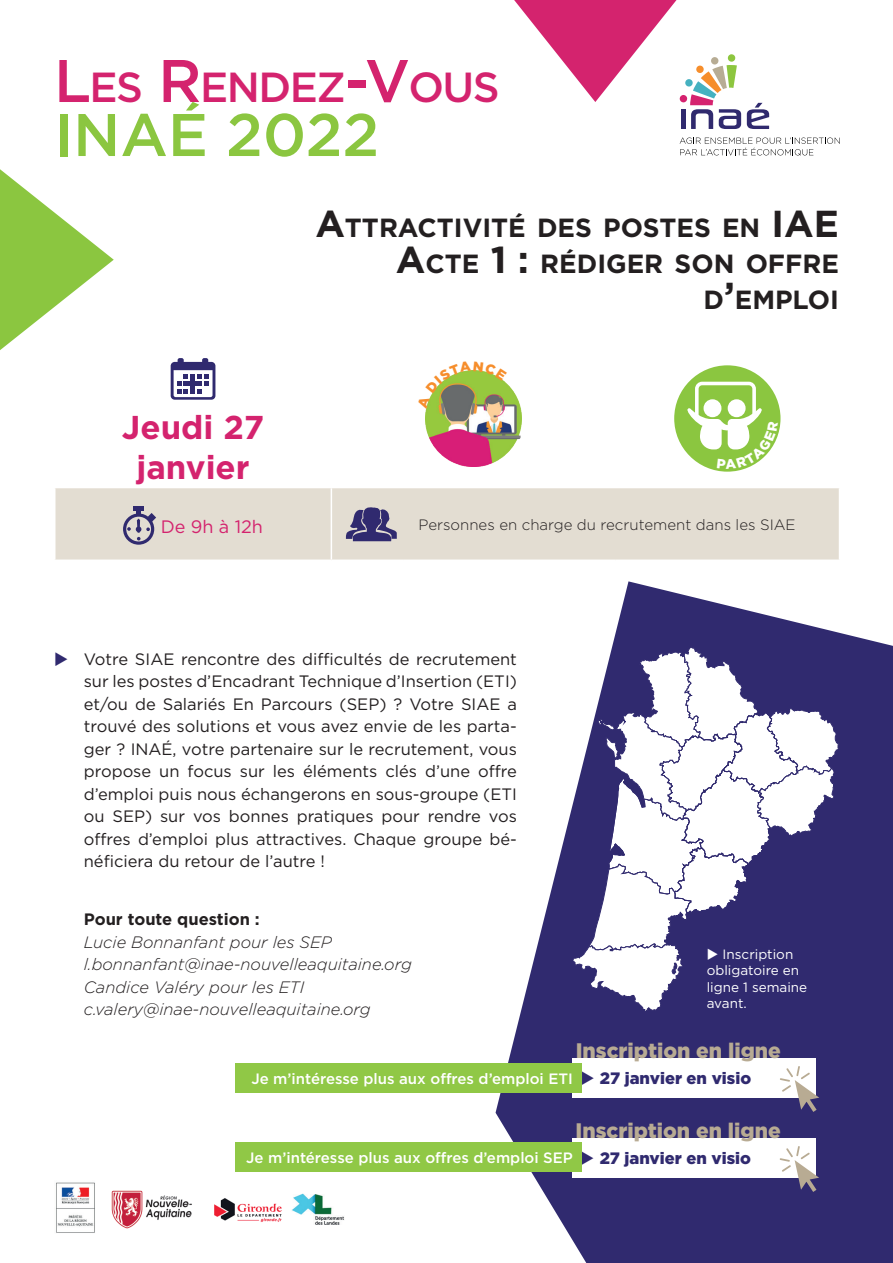
<style>
.page{position:relative;width:893px;height:1263px;background:#fff}
.page>*{position:absolute;margin:0;border:0;box-sizing:border-box;transform-origin:0 0}
.t1{font:500 60px "Gotham";color:#8bc640}
.t2{font:500 42px "Gotham";letter-spacing:-.035em;color:#d4236e}
.t3{font:700 33px/39.6px "Gotham";color:#d4236e;text-align:center}
.t4{font:700 26.25px/36px "Gotham";color:#231f20;text-align:right}
.t5{font:900 21px "Gotham";color:#b8ab93}
.t6{font:18px "Gotham";color:#d4236e}
.t7{font:16.5px/22.5px "Gotham";color:#231f20;text-align:justify}
.t8{font:italic 300 16.5px/22.5px "Gotham";color:#231f20}
.t9{font:700 16.5px "Gotham";color:#231f20}
.t10{font:900 16.5px "Gotham";color:#302a6f}
.t11{font:500 15px "Gotham";color:#fff}
.t12{font:300 15px "Gotham";color:#231f20}
.t13{font:13.5px/16.2px "Gotham";color:#fff}
.s1{font-size:60px}
.s2{font-size:37.5px}
.s3{color:#302a6f}
.s4{font-weight:900;font-size:16.5px;color:#302a6f}
</style>
<div class="page">
<svg style="left:514px;top:0;width:162px;height:102px"></svg>
<svg style="left:496px;top:581px;width:397px;height:682px;fill:#302a6f"></svg>
<img style="left:56px;top:1182px;width:39px;height:51px">
<svg style="left:680px;top:138px;width:160px;height:17px"></svg>
<div style="left:679px;top:95px;width:8px;height:8px;background:#d5226f;border-radius:50%"></div>
<div style="left:685px;top:79px;width:8px;height:8px;background:#45b1c0;border-radius:50%"></div>
<div style="left:711px;top:57px;width:8px;height:8px;background:#b7ac94;border-radius:50%"></div>
<div style="left:728px;top:54px;width:7px;height:8px;background:#8dc63f;border-radius:50%"></div>
<div style="left:681px;top:109px;width:5px;height:20px;background:#302a6e"></div>
<svg style="left:690px;top:65px;width:51px;height:64px"></svg>
<svg style="left:747px;top:103px;width:22px;height:26px"></svg>
<img style="left:214px;top:1198px;width:68px;height:24px">
<img style="left:292px;top:1193px;width:52px;height:32px">
<svg style="left:571px;top:646px;width:268px;height:366px"></svg>
<img style="left:111px;top:1190px;width:81px;height:39px">
<div style="left:56px;top:488px;width:783px;height:71px;background:#e3ddd2"></div>
<hr style="left:331px;top:488px;width:1px;height:71px;background:#fff">
<div style="left:178px;top:358px;width:6px;height:7px;background:#302a6f;border-radius:2px"></div>
<div style="left:202px;top:358px;width:6px;height:7px;background:#302a6f;border-radius:2px"></div>
<svg style="left:171px;top:362px;width:44px;height:38px"></svg>
<img style="left:425px;top:384px;width:96px;height:82px">
<div style="left:677px;top:368px;width:101px;height:101px;background:#8bc640;border-radius:50%"></div>
<div style="left:674px;top:365px;width:106px;height:107px;border:5px solid #8bc640;border-radius:50%"></div>
<svg style="left:123px;top:510px;width:33px;height:35px"></svg>
<div style="left:133px;top:506px;width:11px;height:5px;background:#302a6f"></div>
<svg style="left:346px;top:505px;width:51px;height:36px;background:#746e94"></svg>
<svg style="left:0;top:169px;width:114px;height:181px"></svg>
<div style="left:572px;top:1058px;width:244px;height:39px;background:#fff"></div>
<svg style="left:780px;top:1066px;width:39px;height:46px"></svg>
<div style="left:235px;top:1063px;width:346px;height:29px;background:#90c846"></div>
<div style="left:572px;top:1138px;width:244px;height:39px;background:#fff"></div>
<svg style="left:780px;top:1146px;width:39px;height:46px"></svg>
<div style="left:235px;top:1143px;width:346px;height:29px;background:#90c846"></div>
<svg style="left:425px;top:370px;width:82px;height:39px"></svg>
<svg style="left:687px;top:382px;width:91px;height:87px"></svg>
<h2 class="t2" style="left:54px;top:60px;width:447px"><span class="s1">L</span>ES <span class="s1">R</span>ENDEZ<span class="s1">-V</span>OUS</h2>
<h1 class="t1" style="left:54px;top:96px;width:327px">INAÉ 2022</h1>
<h3 class="t4" style="left:315px;top:209px;width:525px"><span class="s2">A</span>TTRACTIVITÉ DES POSTES EN <span class="s2">IAE<br>A</span>CTE <span class="s2">1 :</span> RÉDIGER SON OFFRE<br>D<span class="s2">’</span>EMPLOI</h3>
<h3 class="t3" style="left:122px;top:408px;width:144px">Jeudi 27 janvier</h3>
<p class="t6" style="left:161px;top:515px;width:104px">De 9h à 12h</p>
<p class="t12" style="left:418px;top:515px;width:379px">Personnes en charge du recrutement dans les SIAE</p>
<p class="t7" style="left:84px;top:647px;width:435px;text-indent:-30px"><span class="s3">◆</span> Votre SIAE rencontre des difficultés de recrutement sur les postes d’Encadrant Technique d’Insertion (ETI) et/ou de Salariés En Parcours (SEP) ? Votre SIAE a trouvé des solutions et vous avez envie de les parta&shy;ger ? INAÉ, votre partenaire sur le recrutement, vous propose un focus sur les éléments clés d’une offre d’emploi puis nous échangerons en sous-groupe (ETI ou SEP) sur vos bonnes pratiques pour rendre vos offres d’emploi plus attractives. Chaque groupe bé&shy;néficiera du retour de l’autre !</p>
<p class="t9" style="left:84px;top:908px;width:178px">Pour toute question :</p>
<p class="t8" style="left:84px;top:930px;width:330px">Lucie Bonnanfant pour les SEP l.bonnanfant@inae-nouvelleaquitaine.org Candice Valéry pour les ETI c.valery@inae-nouvelleaquitaine.org</p>
<p class="t13" style="left:707px;top:946px;width:102px">◆ Inscription obligatoire en ligne 1 semaine avant.</p>
<p class="t5" style="left:576px;top:1036px;width:207px">Inscription en ligne</p>
<p class="t11" style="left:251px;top:1068px;width:323px">Je m’intéresse plus aux offres d’emploi ETI</p>
<p class="t10" style="left:580px;top:1067px;width:172px">◆ 27 janvier en visio</p>
<p class="t5" style="left:576px;top:1116px;width:207px">Inscription en ligne</p>
<p class="t11" style="left:246px;top:1148px;width:506px">Je m’intéresse plus aux offres d’emploi SEP <span class="s3">◆</span> <span class="s4">27 janvier en visio</span></p>
</div>
